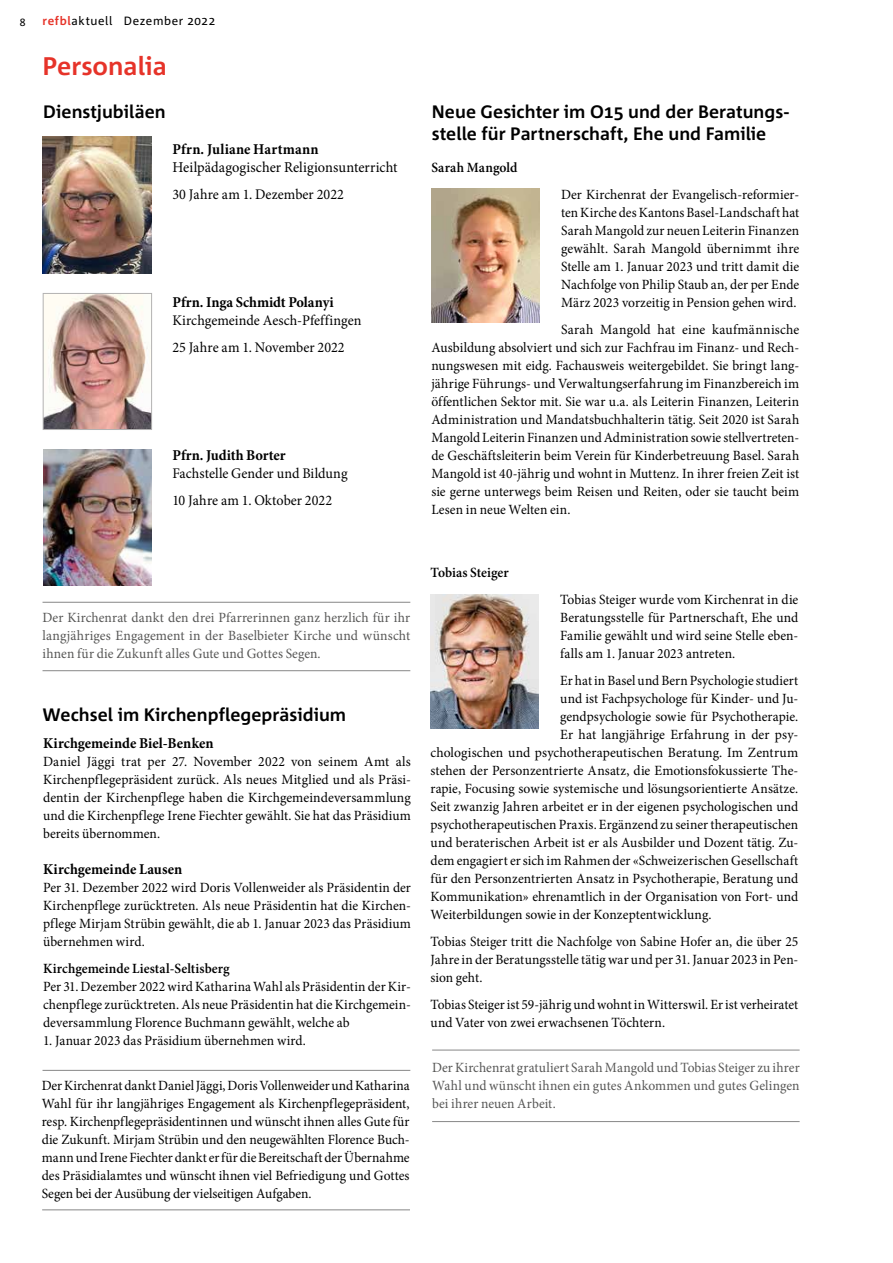
<style>
.page{position:relative;width:893px;height:1263px;background:#fff}
.page>*{position:absolute;margin:0;border:0;box-sizing:border-box;transform-origin:0 0}
.t1{font:700 25.5px "Corpid C1";color:#e63329}
.t2{font:700 18px/21.6px "Corpid C1";color:#000}
.t3{font:700 15px "Minion Pro";color:#000;scale:.96 1}
.t4{font:15px "Minion Pro";color:#000;scale:.96 1}
.t5{font:14.7px/27px "Minion Pro";color:#000;scale:.96 1}
.t6{font:14.1px/18px "Minion Pro";color:#000;text-align:justify;scale:.96 1}
.t7{font:14.1px/18px "Minion Pro";color:#000;text-align:justify}
.t8{font:14.1px/18px "Minion Pro";letter-spacing:.01em;color:#575756;text-align:justify;scale:.96 1}
.t9{font:14.1px/18px "Minion Pro";color:#000;scale:.95 1}
.t10{font:600 14.1px "Minion Pro";letter-spacing:.005em;color:#000;scale:.96 1}
.t11{font:12px "Corpid C1";letter-spacing:.05em;color:#000}
.t12{font:10.5px "Corpid C1";color:#000}
.s1{font-weight:700;color:#e63329}
</style>
<div class="page">
<img style="left:45px;top:295px;width:105px;height:133px">
<div style="left:43px;top:293px;width:109px;height:137px;border:1px solid #b3b2b2"></div>
<hr style="left:43px;top:602px;width:367px;height:1px;background:#878787">
<hr style="left:43px;top:670px;width:367px;height:1px;background:#878787">
<img style="left:43px;top:137px;width:108px;height:136px">
<img style="left:431px;top:189px;width:109px;height:134px">
<hr style="left:432px;top:1050px;width:368px;height:1px;background:#878787">
<hr style="left:432px;top:1121px;width:368px;height:1px;background:#878787">
<img style="left:431px;top:594px;width:108px;height:134px">
<img style="left:43px;top:449px;width:109px;height:136px">
<hr style="left:43px;top:1070px;width:367px;height:1px;background:#878787">
<hr style="left:42px;top:1209px;width:368px;height:1px;background:#878787">
<p class="t12" style="left:20px;top:15px;width:7px">8</p>
<p class="t11" style="left:43px;top:14px;width:174px"><span class="s1">refbl</span>aktuell Dezember 2022</p>
<h1 class="t1" style="left:43px;top:50px;width:126px">Personalia</h1>
<p class="t2" style="left:43px;top:101px;width:124px">Dienstjubiläen</p>
<p class="t3" style="left:172px;top:141px;width:154px">Pfrn. Juliane Hartmann</p>
<p class="t4" style="left:172px;top:157px;width:236px">Heilpädagogischer Religionsunterricht</p>
<p class="t5" style="left:172px;top:181px;width:180px">30 Jahre am 1. Dezember 2022</p>
<p class="t3" style="left:172px;top:294px;width:170px">Pfrn. Inga Schmidt Polanyi</p>
<p class="t5" style="left:172px;top:307px;width:198px">Kirchgemeinde Aesch-Pfeffingen<br>25 Jahre am 1. November 2022</p>
<p class="t3" style="left:172px;top:447px;width:119px">Pfrn. Judith Borter</p>
<p class="t5" style="left:172px;top:460px;width:184px">Fachstelle Gender und Bildung<br>10 Jahre am 1. Oktober 2022</p>
<p class="t2" style="left:432px;top:101px;width:359px">Neue Gesichter im O15 und der Beratungs&shy;stelle für Partnerschaft, Ehe und Familie</p>
<p class="t10" style="left:431px;top:159px;width:91px">Sarah Mangold</p>
<p class="t6" style="left:561px;top:186px;width:250px">Der Kirchenrat der Evangelisch-reformier&shy;ten Kirche des Kantons Basel-Landschaft hat Sarah Mangold zur neuen Leiterin Finanzen gewählt. Sarah Mangold übernimmt ihre Stelle am 1. Januar 2023 und tritt damit die Nachfolge von Philip Staub an, der per Ende März 2023 vorzeitig in Pension gehen wird.</p>
<p class="t7" style="left:431px;top:321px;width:369px;text-indent:130px">Sarah Mangold hat eine kaufmännische Ausbildung absolviert und sich zur Fachfrau im Finanz- und Rech&shy;nungswesen mit eidg. Fachausweis weitergebildet. Sie bringt lang&shy;jährige Führungs- und Verwaltungserfahrung im Finanzbereich im öffentlichen Sektor mit. Sie war u.a. als Leiterin Finanzen, Leiterin Administration und Mandatsbuchhalterin tätig. Seit 2020 ist Sarah Mangold Leiterin Finanzen und Administration sowie stellvertreten&shy;de Geschäftsleiterin beim Verein für Kinderbetreuung Basel. Sarah Mangold ist 40-jährig und wohnt in Muttenz. In ihrer freien Zeit ist sie gerne unterwegs beim Reisen und Reiten, oder sie taucht beim Lesen in neue Welten ein.</p>
<p class="t8" style="left:43px;top:609px;width:385px">Der Kirchenrat dankt den drei Pfarrerinnen ganz herzlich für ihr langjähriges Engagement in der Baselbieter Kirche und wünscht ihnen für die Zukunft alles Gute und Gottes Segen.</p>
<p class="t2" style="left:43px;top:704px;width:305px">Wechsel im Kirchenpflegepräsidium</p>
<p class="t3" style="left:43px;top:735px;width:179px">Kirchgemeinde Biel-Benken</p>
<p class="t7" style="left:43px;top:753px;width:369px">Daniel Jäggi trat per 27. November 2022 von seinem Amt als Kirchenpflegepräsident zurück. Als neues Mitglied und als Präsi&shy;dentin der Kirchenpflege haben die Kirchgemeindeversammlung und die Kirchenpflege Irene Fiechter gewählt. Sie hat das Präsidium bereits übernommen.</p>
<p class="t3" style="left:43px;top:861px;width:146px">Kirchgemeinde Lausen</p>
<p class="t6" style="left:43px;top:879px;width:385px">Per 31. Dezember 2022 wird Doris Vollenweider als Präsidentin der Kirchenpflege zurücktreten. Als neue Präsidentin hat die Kirchen&shy;pflege Mirjam Strübin gewählt, die ab 1. Januar 2023 das Präsidium übernehmen wird.</p>
<p class="t10" style="left:43px;top:960px;width:196px">Kirchgemeinde Liestal-Seltisberg</p>
<p class="t6" style="left:43px;top:978px;width:385px">Per 31. Dezember 2022 wird Katharina Wahl als Präsidentin der Kir&shy;chenpflege zurücktreten. Als neue Präsidentin hat die Kirchgemein&shy;deversammlung Florence Buchmann gewählt, welche ab</p>
<p class="t6" style="left:43px;top:1032px;width:275px">1. Januar 2023 das Präsidium übernehmen wird.</p>
<p class="t6" style="left:42px;top:1077px;width:385px">Der Kirchenrat dankt Daniel Jäggi, Doris Vollenweider und Katharina Wahl für ihr langjähriges Engagement als Kirchenpflegepräsident, resp. Kirchenpflegepräsidentinnen und wünscht ihnen alles Gute für die Zukunft. Mirjam Strübin und den neugewählten Florence Buch&shy;mann und Irene Fiechter dankt er für die Bereitschaft der Übernahme des Präsidialamtes und wünscht ihnen viel Befriedigung und Gottes Segen bei der Ausübung der vielseitigen Aufgaben.</p>
<p class="t10" style="left:431px;top:564px;width:83px">Tobias Steiger</p>
<p class="t6" style="left:560px;top:591px;width:250px">Tobias Steiger wurde vom Kirchenrat in die Beratungsstelle für Partnerschaft, Ehe und Familie gewählt und wird seine Stelle eben&shy;falls am 1. Januar 2023 antreten.</p>
<p class="t9" style="left:560px;top:672px;width:252px">Er hat in Basel und Bern Psychologie studiert</p>
<p class="t6" style="left:560px;top:690px;width:250px">und ist Fachpsychologe für Kinder- und Ju-</p>
<p class="t6" style="left:560px;top:708px;width:250px">gendpsychologie sowie für Psychotherapie.</p>
<p class="t7" style="left:560px;top:726px;width:240px">Er hat langjährige Erfahrung in der psy-</p>
<p class="t7" style="left:431px;top:744px;width:369px">chologischen und psychotherapeutischen Beratung. Im Zentrum</p>
<p class="t6" style="left:431px;top:762px;width:385px">stehen der Personzentrierte Ansatz, die Emotionsfokussierte The-</p>
<p class="t6" style="left:431px;top:780px;width:385px">rapie, Focusing sowie systemische und lösungsorientierte Ansätze.</p>
<p class="t6" style="left:431px;top:798px;width:385px">Seit zwanzig Jahren arbeitet er in der eigenen psychologischen und</p>
<p class="t6" style="left:431px;top:816px;width:385px">psychotherapeutischen Praxis. Ergänzend zu seiner therapeutischen</p>
<p class="t6" style="left:431px;top:834px;width:385px">und beraterischen Arbeit ist er als Ausbilder und Dozent tätig. Zu-</p>
<p class="t6" style="left:431px;top:852px;width:385px">dem engagiert er sich im Rahmen der «Schweizerischen Gesellschaft</p>
<p class="t6" style="left:431px;top:870px;width:385px">für den Personzentrierten Ansatz in Psychotherapie, Beratung und</p>
<p class="t6" style="left:431px;top:888px;width:385px">Kommunikation» ehrenamtlich in der Organisation von Fort- und</p>
<p class="t6" style="left:431px;top:906px;width:294px">Weiterbildungen sowie in der Konzeptentwicklung.</p>
<p class="t6" style="left:431px;top:933px;width:385px">Tobias Steiger tritt die Nachfolge von Sabine Hofer an, die über 25<br>Jahre in der Beratungsstelle tätig war und per 31. Januar 2023 in Pen&shy;sion geht.</p>
<p class="t9" style="left:431px;top:996px;width:389px">Tobias Steiger ist 59-jährig und wohnt in Witterswil. Er ist verheiratet und Vater von zwei erwachsenen Töchtern.</p>
<p class="t8" style="left:432px;top:1059px;width:384px">Der Kirchenrat gratuliert Sarah Mangold und Tobias Steiger zu ihrer Wahl und wünscht ihnen ein gutes Ankommen und gutes Gelingen bei ihrer neuen Arbeit.</p>
</div>
